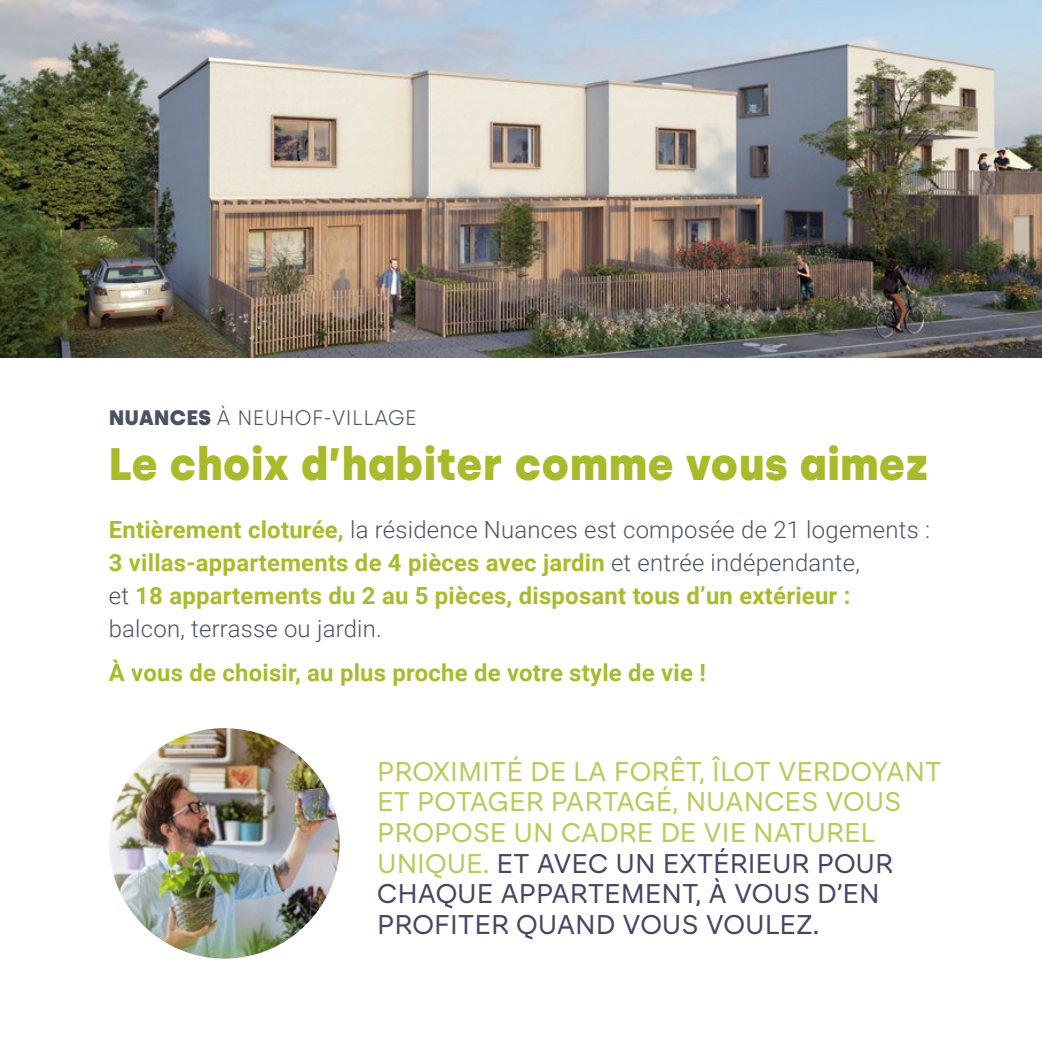
<style>
.page{position:relative;width:1042px;height:1042px;background:#fff}
.page>*{position:absolute;margin:0;border:0;box-sizing:border-box;transform-origin:0 0}
.t1{font:900 45.5px "Silka";letter-spacing:.02em;color:#a9bb2c;scale:.93 1}
.t2{font:26.95px/30.6px "Brockmann";color:#bcc85d}
.t3{font:700 23.62px/33.2px "Roboto";letter-spacing:.01em;color:#a9bb2c}
.t4{font:300 21px "Silka";letter-spacing:.02em;color:#4a5363}
.s1{font-weight:900}
.s2{font-weight:300;color:#4a5363}
.s3{color:#474464}
</style>
<div class="page">
<img style="left:0;top:0;width:1042px;height:357px">
<img style="left:109px;top:728px;width:231px;height:230px;border-radius:115px">
<p class="t4" style="left:109px;top:406px;width:309px"><span class="s1">NUANCES</span> À NEUHOF-VILLAGE</p>
<h1 class="t1" style="left:109px;top:437px;width:882px">Le choix d’habiter comme vous aimez</h1>
<p class="t3" style="left:109px;top:512px;width:823px">Entièrement cloturée, <span class="s2">la résidence Nuances est composée de 21 logements :<br></span>3 villas-appartements de 4 pièces avec jardin <span class="s2">et entrée indépendante,<br>et</span> 18 appartements du 2 au 5 pièces, disposant tous d’un extérieur : <span class="s2">balcon, terrasse ou jardin.</span></p>
<p class="t3" style="left:109px;top:655px;width:598px">À vous de choisir, au plus proche de votre style de vie !</p>
<p class="t2" style="left:377px;top:755px;width:566px">PROXIMITÉ DE LA FORÊT, ÎLOT VERDOYANT<br>ET POTAGER PARTAGÉ, NUANCES VOUS<br>PROPOSE UN CADRE DE VIE NATUREL<br>UNIQUE. <span class="s3">ET AVEC UN EXTÉRIEUR POUR<br>CHAQUE APPARTEMENT, À VOUS D’EN<br>PROFITER QUAND VOUS VOULEZ.</span></p>
</div>
